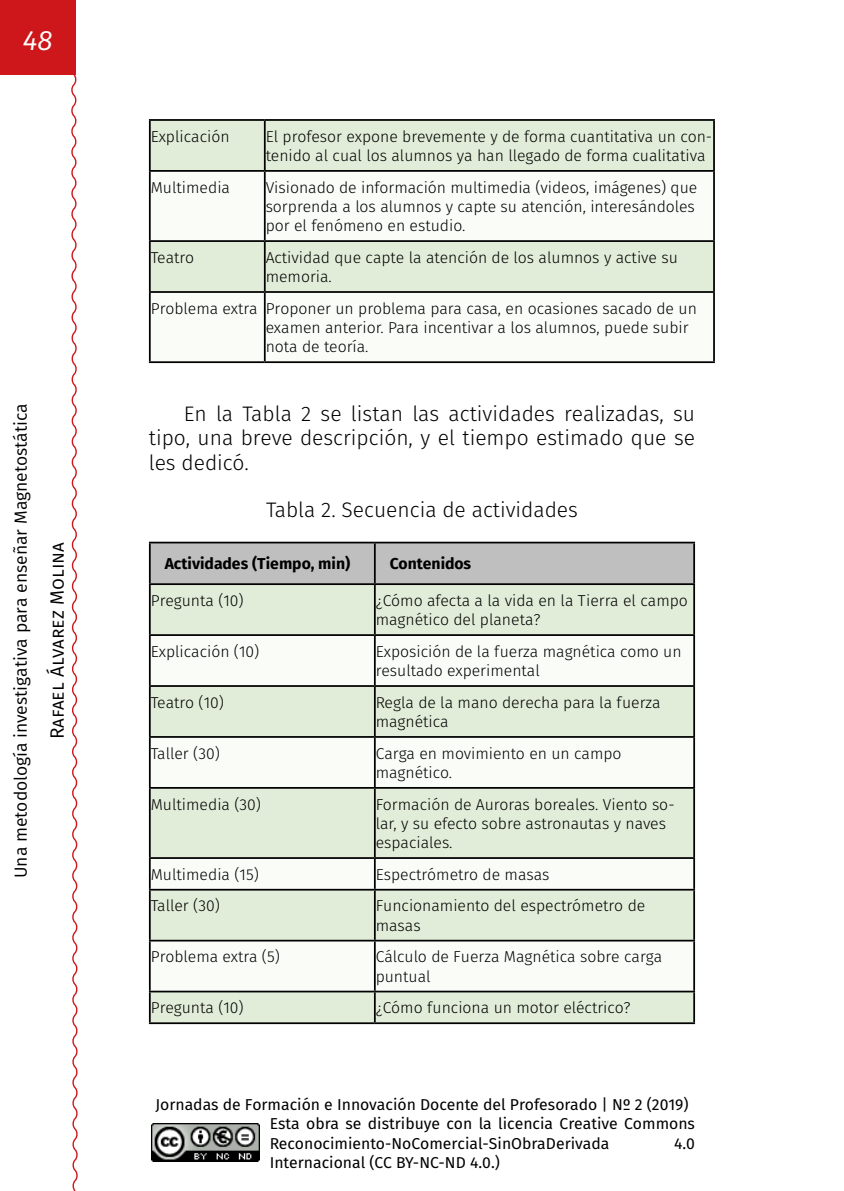
<style>
.page{position:relative;width:844px;height:1191px;background:#fff}
.page>*{position:absolute;margin:0;border:0;box-sizing:border-box;transform-origin:0 0}
.t1{font:italic 28px "Fira Sans";color:#fff}
._00_Párrafo_normal_c{font:300 21px/24.5px "Fira Sans";color:#000;text-align:justify}
._75_Titulo_de_tabla{font:300 21px "Fira Sans";color:#000}
.t2{font:19.25px "Fira Sans";color:#000}
.t3{font:17.5px "Fira Sans";color:#000}
._70_tabla_izquierda{font:300 15.75px/19.2px "Fira Sans";color:#000}
.t4{font:15.75px/19.2px "Fira Sans";color:#000}
._70_tabla_izquierda-2{font:700 15.75px "Fira Sans";color:#000}
</style>
<div class="page">
<div style="left:0;top:0;width:75px;height:74px;background:#cd171a"></div>
<svg style="left:70px;top:73px;width:8px;height:1118px"></svg>
<img style="left:151px;top:1123px;width:109px;height:38px">
<div style="left:151px;top:121px;width:562px;height:49px;background:#e2edd9"></div>
<svg style="left:151px;top:172px;width:562px;height:189px"></svg>
<hr style="left:149px;top:119px;width:116px;height:2px;background:#000">
<hr style="left:149px;top:121px;width:2px;height:49px;background:#000">
<hr style="left:265px;top:119px;width:449px;height:2px;background:#000">
<hr style="left:264px;top:121px;width:1px;height:49px;background:#000">
<hr style="left:713px;top:121px;width:1px;height:49px;background:#000">
<hr style="left:149px;top:170px;width:116px;height:2px;background:#000">
<hr style="left:149px;top:172px;width:2px;height:68px;background:#000">
<hr style="left:265px;top:170px;width:449px;height:2px;background:#000">
<hr style="left:264px;top:172px;width:1px;height:68px;background:#000">
<hr style="left:713px;top:172px;width:1px;height:68px;background:#000">
<hr style="left:149px;top:240px;width:116px;height:2px;background:#000">
<hr style="left:149px;top:242px;width:2px;height:49px;background:#000">
<hr style="left:265px;top:240px;width:449px;height:2px;background:#000">
<hr style="left:264px;top:242px;width:1px;height:49px;background:#000">
<hr style="left:713px;top:242px;width:1px;height:49px;background:#000">
<hr style="left:149px;top:291px;width:116px;height:2px;background:#000">
<hr style="left:149px;top:293px;width:2px;height:68px;background:#000">
<hr style="left:265px;top:291px;width:449px;height:2px;background:#000">
<hr style="left:264px;top:293px;width:1px;height:68px;background:#000">
<hr style="left:713px;top:293px;width:1px;height:68px;background:#000">
<hr style="left:149px;top:361px;width:116px;height:2px;background:#000">
<hr style="left:265px;top:361px;width:449px;height:2px;background:#000">
<div style="left:151px;top:543px;width:542px;height:40px;background:#bfbfbf"></div>
<div style="left:151px;top:585px;width:542px;height:437px;background:#e2edd9"></div>
<svg style="left:151px;top:636px;width:542px;height:354px"></svg>
<hr style="left:149px;top:541px;width:226px;height:2px;background:#000">
<hr style="left:149px;top:543px;width:2px;height:40px;background:#000">
<hr style="left:375px;top:541px;width:319px;height:2px;background:#000">
<hr style="left:374px;top:543px;width:1px;height:40px;background:#000">
<hr style="left:693px;top:543px;width:1px;height:40px;background:#000">
<hr style="left:149px;top:583px;width:226px;height:2px;background:#000">
<hr style="left:149px;top:585px;width:2px;height:49px;background:#000">
<hr style="left:375px;top:583px;width:319px;height:2px;background:#000">
<hr style="left:374px;top:585px;width:1px;height:49px;background:#000">
<hr style="left:693px;top:585px;width:1px;height:49px;background:#000">
<hr style="left:149px;top:634px;width:226px;height:2px;background:#000">
<hr style="left:149px;top:636px;width:2px;height:49px;background:#000">
<hr style="left:375px;top:634px;width:319px;height:2px;background:#000">
<hr style="left:374px;top:636px;width:1px;height:49px;background:#000">
<hr style="left:693px;top:636px;width:1px;height:49px;background:#000">
<hr style="left:149px;top:685px;width:226px;height:2px;background:#000">
<hr style="left:149px;top:687px;width:2px;height:49px;background:#000">
<hr style="left:375px;top:685px;width:319px;height:2px;background:#000">
<hr style="left:374px;top:687px;width:1px;height:49px;background:#000">
<hr style="left:693px;top:687px;width:1px;height:49px;background:#000">
<hr style="left:149px;top:736px;width:226px;height:2px;background:#000">
<hr style="left:149px;top:738px;width:2px;height:49px;background:#000">
<hr style="left:375px;top:736px;width:319px;height:2px;background:#000">
<hr style="left:374px;top:738px;width:1px;height:49px;background:#000">
<hr style="left:693px;top:738px;width:1px;height:49px;background:#000">
<hr style="left:149px;top:787px;width:226px;height:1px;background:#000">
<hr style="left:149px;top:788px;width:2px;height:69px;background:#000">
<hr style="left:375px;top:787px;width:319px;height:1px;background:#000">
<hr style="left:374px;top:788px;width:1px;height:69px;background:#000">
<hr style="left:693px;top:788px;width:1px;height:69px;background:#000">
<hr style="left:149px;top:857px;width:226px;height:2px;background:#000">
<hr style="left:149px;top:859px;width:2px;height:30px;background:#000">
<hr style="left:375px;top:857px;width:319px;height:2px;background:#000">
<hr style="left:374px;top:859px;width:1px;height:30px;background:#000">
<hr style="left:693px;top:859px;width:1px;height:30px;background:#000">
<hr style="left:149px;top:889px;width:226px;height:1px;background:#000">
<hr style="left:149px;top:890px;width:2px;height:49px;background:#000">
<hr style="left:375px;top:889px;width:319px;height:1px;background:#000">
<hr style="left:374px;top:890px;width:1px;height:49px;background:#000">
<hr style="left:693px;top:890px;width:1px;height:49px;background:#000">
<hr style="left:149px;top:939px;width:226px;height:2px;background:#000">
<hr style="left:149px;top:941px;width:2px;height:49px;background:#000">
<hr style="left:375px;top:939px;width:319px;height:2px;background:#000">
<hr style="left:374px;top:941px;width:1px;height:49px;background:#000">
<hr style="left:693px;top:941px;width:1px;height:49px;background:#000">
<hr style="left:149px;top:990px;width:226px;height:2px;background:#000">
<hr style="left:149px;top:992px;width:2px;height:30px;background:#000">
<hr style="left:375px;top:990px;width:319px;height:2px;background:#000">
<hr style="left:374px;top:992px;width:1px;height:30px;background:#000">
<hr style="left:693px;top:992px;width:1px;height:30px;background:#000">
<hr style="left:149px;top:1022px;width:226px;height:2px;background:#000">
<hr style="left:375px;top:1022px;width:319px;height:2px;background:#000">
<h1 class="t1" style="left:23px;top:21px;width:31px">48</h1>
<p class="t3" style="left:8px;top:878px;width:476px;rotate:-90deg">Una metodología investigativa para enseñar Magnetostática</p>
<p class="t2" style="left:44px;top:739px;width:199px;rotate:-90deg">Rafael Álvarez Molina</p>
<p class="_70_tabla_izquierda" style="left:151px;top:127px;width:80px">Explicación</p>
<p class="_70_tabla_izquierda" style="left:265px;top:127px;width:448px">El profesor expone brevemente y de forma cuantitativa un con&shy;tenido al cual los alumnos ya han llegado de forma cualitativa</p>
<p class="_70_tabla_izquierda" style="left:151px;top:177px;width:81px">Multimedia</p>
<p class="_70_tabla_izquierda" style="left:265px;top:177px;width:433px">Visionado de información multimedia (videos, imágenes) que sorprenda a los alumnos y capte su atención, interesándoles por el fenómeno en estudio.</p>
<p class="_70_tabla_izquierda" style="left:151px;top:248px;width:45px">Teatro</p>
<p class="_70_tabla_izquierda" style="left:265px;top:248px;width:413px">Actividad que capte la atención de los alumnos y active su memoria.</p>
<p class="_70_tabla_izquierda" style="left:151px;top:298px;width:108px">Problema extra</p>
<p class="_70_tabla_izquierda" style="left:265px;top:298px;width:432px">Proponer un problema para casa, en ocasiones sacado de un examen anterior. Para incentivar a los alumnos, puede subir nota de teoría.</p>
<p class="_00_Párrafo_normal_c" style="left:149px;top:401px;width:547px;text-indent:35px">En la Tabla 2 se listan las actividades realizadas, su tipo, una breve descripción, y el tiempo estimado que se les dedicó.</p>
<p class="_75_Titulo_de_tabla" style="left:266px;top:495px;width:313px">Tabla 2. Secuencia de actividades</p>
<p class="_70_tabla_izquierda-2" style="left:165px;top:553px;width:187px">Actividades (Tiempo, min)</p>
<p class="_70_tabla_izquierda-2" style="left:389px;top:553px;width:83px">Contenidos</p>
<p class="_70_tabla_izquierda" style="left:151px;top:591px;width:94px">Pregunta (10)</p>
<p class="_70_tabla_izquierda" style="left:375px;top:591px;width:314px">¿Cómo afecta a la vida en la Tierra el campo magnético del planeta?</p>
<p class="_70_tabla_izquierda" style="left:151px;top:641px;width:110px">Explicación (10)</p>
<p class="_70_tabla_izquierda" style="left:375px;top:641px;width:307px">Exposición de la fuerza magnética como un resultado experimental</p>
<p class="_70_tabla_izquierda" style="left:151px;top:692px;width:75px">Teatro (10)</p>
<p class="_70_tabla_izquierda" style="left:375px;top:692px;width:286px">Regla de la mano derecha para la fuerza magnética</p>
<p class="_70_tabla_izquierda" style="left:151px;top:743px;width:71px">Taller (30)</p>
<p class="_70_tabla_izquierda" style="left:375px;top:743px;width:247px">Carga en movimiento en un campo magnético.</p>
<p class="_70_tabla_izquierda" style="left:151px;top:794px;width:112px">Multimedia (30)</p>
<p class="_70_tabla_izquierda" style="left:375px;top:794px;width:300px">Formación de Auroras boreales. Viento so&shy;lar, y su efecto sobre astronautas y naves espaciales.</p>
<p class="_70_tabla_izquierda" style="left:151px;top:864px;width:110px">Multimedia (15)</p>
<p class="_70_tabla_izquierda" style="left:375px;top:864px;width:175px">Espectrómetro de masas</p>
<p class="_70_tabla_izquierda" style="left:151px;top:896px;width:71px">Taller (30)</p>
<p class="_70_tabla_izquierda" style="left:375px;top:896px;width:271px">Funcionamiento del espectrómetro de masas</p>
<p class="_70_tabla_izquierda" style="left:151px;top:947px;width:131px">Problema extra (5)</p>
<p class="_70_tabla_izquierda" style="left:375px;top:947px;width:288px">Cálculo de Fuerza Magnética sobre carga puntual</p>
<p class="_70_tabla_izquierda" style="left:151px;top:998px;width:94px">Pregunta (10)</p>
<p class="_70_tabla_izquierda" style="left:375px;top:998px;width:256px">¿Cómo funciona un motor eléctrico?</p>
<p class="t4" style="left:270px;top:1095px;width:426px;text-indent:-114px">Jornadas de Formación e Innovación Docente del Profesorado | Nº 2 (2019)<br>Esta obra se distribuye con la licencia Creative Commons<br>Reconocimiento-NoComercial-SinObraDerivada</p>
<p class="t4" style="left:674px;top:1133px;width:22px">4.0</p>
<p class="t4" style="left:270px;top:1152px;width:231px">Internacional (CC BY-NC-ND 4.0.)</p>
</div>
